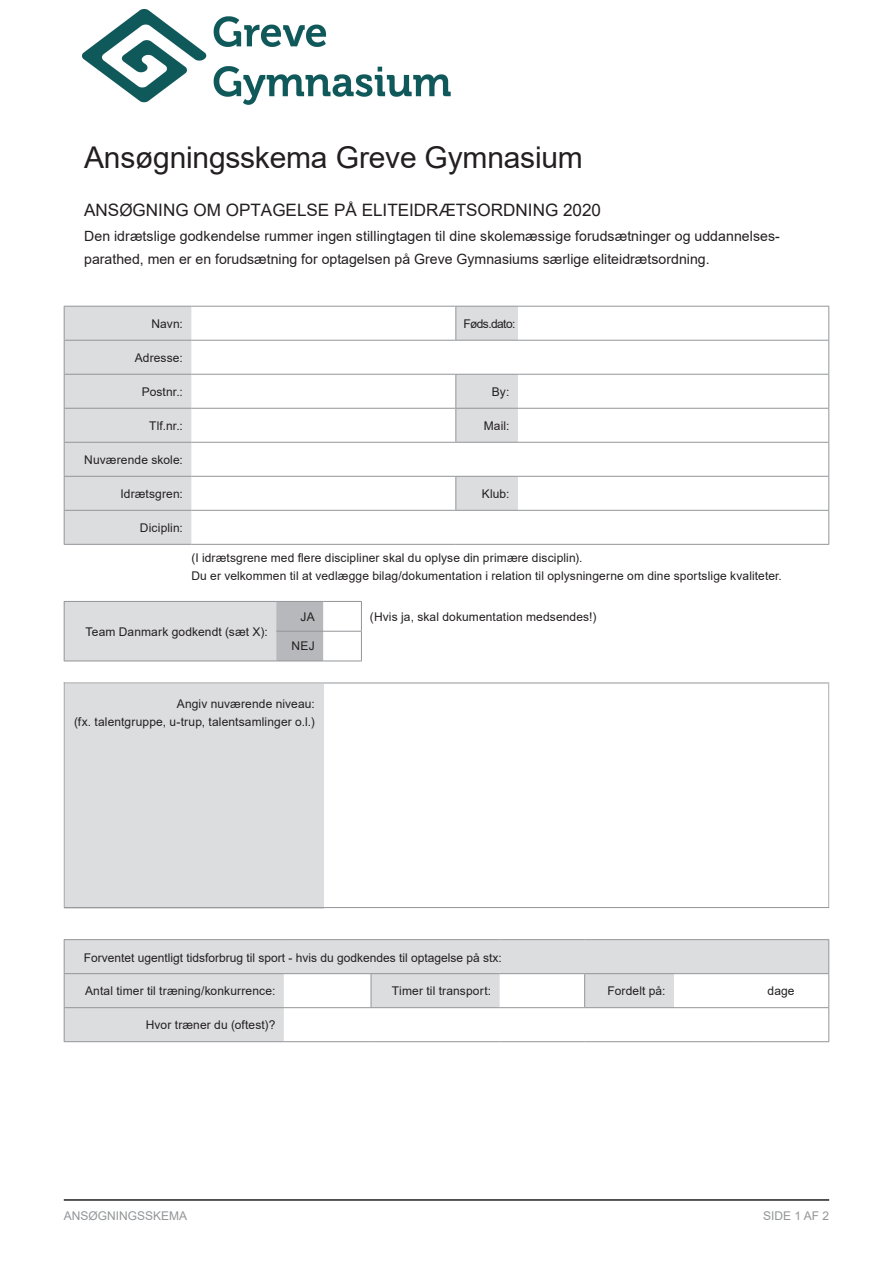
<style>
.page{position:relative;width:893px;height:1263px;background:#fff}
.page>*{position:absolute;margin:0;border:0;box-sizing:border-box;transform-origin:0 0}
.t1{font:30px "Arial";letter-spacing:-.01em;color:#231f20}
.t2{font:17.1px "Arial";color:#231f20}
.t3{font:14.1px/23.4px "Arial";letter-spacing:.005em;color:#231f20}
.t4{font:12px/18px "Arial";letter-spacing:.01em;color:#231f20}
.t5{font:12px "Arial";color:#939598}
.t6{font:12px "Arial";letter-spacing:-.05em;color:#231f20}
.s1{font-style:inherit}
</style>
<div class="page">
<svg style="left:65px;top:307px;width:453px;height:237px"></svg>
<hr style="left:64px;top:306px;width:127px;height:1px;background:#939598">
<hr style="left:64px;top:307px;width:1px;height:33px;background:#939598">
<hr style="left:191px;top:306px;width:265px;height:1px;background:#939598">
<hr style="left:456px;top:306px;width:62px;height:1px;background:#939598">
<hr style="left:455px;top:307px;width:1px;height:33px;background:#939598">
<hr style="left:518px;top:306px;width:311px;height:1px;background:#939598">
<hr style="left:828px;top:307px;width:1px;height:33px;background:#939598">
<hr style="left:64px;top:340px;width:127px;height:1px;background:#939598">
<hr style="left:64px;top:341px;width:1px;height:33px;background:#939598">
<hr style="left:191px;top:340px;width:265px;height:1px;background:#939598">
<hr style="left:456px;top:340px;width:62px;height:1px;background:#939598">
<hr style="left:518px;top:340px;width:311px;height:1px;background:#939598">
<hr style="left:828px;top:341px;width:1px;height:33px;background:#939598">
<hr style="left:64px;top:374px;width:127px;height:1px;background:#939598">
<hr style="left:64px;top:375px;width:1px;height:33px;background:#939598">
<hr style="left:191px;top:374px;width:265px;height:1px;background:#939598">
<hr style="left:456px;top:374px;width:62px;height:1px;background:#939598">
<hr style="left:455px;top:375px;width:1px;height:33px;background:#939598">
<hr style="left:518px;top:374px;width:311px;height:1px;background:#939598">
<hr style="left:828px;top:375px;width:1px;height:33px;background:#939598">
<hr style="left:64px;top:408px;width:127px;height:1px;background:#939598">
<hr style="left:64px;top:409px;width:1px;height:33px;background:#939598">
<hr style="left:191px;top:408px;width:265px;height:1px;background:#939598">
<hr style="left:456px;top:408px;width:62px;height:1px;background:#939598">
<hr style="left:455px;top:409px;width:1px;height:33px;background:#939598">
<hr style="left:518px;top:408px;width:311px;height:1px;background:#939598">
<hr style="left:828px;top:409px;width:1px;height:33px;background:#939598">
<hr style="left:64px;top:442px;width:127px;height:1px;background:#939598">
<hr style="left:64px;top:443px;width:1px;height:33px;background:#939598">
<hr style="left:191px;top:442px;width:265px;height:1px;background:#939598">
<hr style="left:456px;top:442px;width:62px;height:1px;background:#939598">
<hr style="left:518px;top:442px;width:311px;height:1px;background:#939598">
<hr style="left:828px;top:443px;width:1px;height:33px;background:#939598">
<hr style="left:64px;top:476px;width:127px;height:1px;background:#939598">
<hr style="left:64px;top:477px;width:1px;height:33px;background:#939598">
<hr style="left:191px;top:476px;width:265px;height:1px;background:#939598">
<hr style="left:456px;top:476px;width:62px;height:1px;background:#939598">
<hr style="left:455px;top:477px;width:1px;height:33px;background:#939598">
<hr style="left:518px;top:476px;width:311px;height:1px;background:#939598">
<hr style="left:828px;top:477px;width:1px;height:33px;background:#939598">
<hr style="left:64px;top:510px;width:127px;height:1px;background:#939598">
<hr style="left:64px;top:511px;width:1px;height:33px;background:#939598">
<hr style="left:191px;top:510px;width:265px;height:1px;background:#939598">
<hr style="left:456px;top:510px;width:62px;height:1px;background:#939598">
<hr style="left:518px;top:510px;width:311px;height:1px;background:#939598">
<hr style="left:828px;top:511px;width:1px;height:33px;background:#939598">
<hr style="left:64px;top:544px;width:127px;height:1px;background:#939598">
<hr style="left:191px;top:544px;width:265px;height:1px;background:#939598">
<hr style="left:456px;top:544px;width:62px;height:1px;background:#939598">
<hr style="left:518px;top:544px;width:311px;height:1px;background:#939598">
<div style="left:64px;top:684px;width:259px;height:224px;background:#dcdddf"></div>
<hr style="left:64px;top:683px;width:259px;height:1px;background:#939598">
<hr style="left:63px;top:682px;width:2px;height:225px;background:#939598">
<hr style="left:323px;top:683px;width:506px;height:1px;background:#939598">
<hr style="left:828px;top:683px;width:1px;height:224px;background:#939598">
<hr style="left:64px;top:907px;width:259px;height:1px;background:#939598">
<hr style="left:323px;top:907px;width:506px;height:1px;background:#939598">
<div style="left:64px;top:601px;width:212px;height:60px;background:#dcdddf"></div>
<div style="left:276px;top:602px;width:47px;height:59px;background:#b7b8bb"></div>
<hr style="left:64px;top:601px;width:212px;height:1px;background:#939598">
<svg style="left:64px;top:602px;width:1px;height:29px"></svg>
<hr style="left:276px;top:601px;width:47px;height:1px;background:#939598">
<hr style="left:323px;top:601px;width:39px;height:1px;background:#939598">
<hr style="left:64px;top:631px;width:1px;height:30px;background:#939598">
<hr style="left:276px;top:631px;width:47px;height:1px;background:#939598">
<hr style="left:323px;top:631px;width:39px;height:1px;background:#939598">
<svg style="left:361px;top:602px;width:1px;height:59px"></svg>
<hr style="left:64px;top:661px;width:212px;height:1px;background:#939598">
<hr style="left:276px;top:661px;width:47px;height:1px;background:#939598">
<hr style="left:323px;top:661px;width:39px;height:1px;background:#939598">
<svg style="left:65px;top:940px;width:763px;height:101px;fill:#dcdddf"></svg>
<hr style="left:64px;top:939px;width:220px;height:1px;background:#939598">
<hr style="left:64px;top:940px;width:1px;height:33px;background:#939598">
<hr style="left:284px;top:939px;width:87px;height:1px;background:#939598">
<hr style="left:371px;top:939px;width:129px;height:1px;background:#939598">
<hr style="left:500px;top:939px;width:85px;height:1px;background:#939598">
<hr style="left:585px;top:939px;width:89px;height:1px;background:#939598">
<hr style="left:674px;top:939px;width:85px;height:1px;background:#939598">
<hr style="left:759px;top:939px;width:70px;height:1px;background:#939598">
<hr style="left:828px;top:940px;width:1px;height:33px;background:#939598">
<hr style="left:64px;top:973px;width:220px;height:1px;background:#939598">
<hr style="left:64px;top:974px;width:1px;height:33px;background:#939598">
<hr style="left:284px;top:973px;width:87px;height:1px;background:#939598">
<hr style="left:371px;top:973px;width:129px;height:1px;background:#939598">
<hr style="left:371px;top:974px;width:1px;height:33px;background:#939598">
<hr style="left:500px;top:973px;width:85px;height:1px;background:#939598">
<hr style="left:585px;top:973px;width:89px;height:1px;background:#939598">
<hr style="left:584px;top:974px;width:1px;height:33px;background:#939598">
<hr style="left:674px;top:973px;width:85px;height:1px;background:#939598">
<hr style="left:759px;top:973px;width:70px;height:1px;background:#939598">
<hr style="left:828px;top:974px;width:1px;height:33px;background:#939598">
<hr style="left:64px;top:1007px;width:220px;height:1px;background:#939598">
<hr style="left:64px;top:1008px;width:1px;height:33px;background:#939598">
<hr style="left:284px;top:1007px;width:87px;height:1px;background:#939598">
<hr style="left:371px;top:1007px;width:129px;height:1px;background:#939598">
<hr style="left:500px;top:1007px;width:85px;height:1px;background:#939598">
<hr style="left:585px;top:1007px;width:89px;height:1px;background:#939598">
<hr style="left:674px;top:1007px;width:85px;height:1px;background:#939598">
<hr style="left:759px;top:1007px;width:70px;height:1px;background:#939598">
<hr style="left:828px;top:1008px;width:1px;height:33px;background:#939598">
<hr style="left:64px;top:1041px;width:220px;height:1px;background:#939598">
<hr style="left:284px;top:1041px;width:87px;height:1px;background:#939598">
<hr style="left:371px;top:1041px;width:129px;height:1px;background:#939598">
<hr style="left:500px;top:1041px;width:85px;height:1px;background:#939598">
<hr style="left:585px;top:1041px;width:89px;height:1px;background:#939598">
<hr style="left:674px;top:1041px;width:85px;height:1px;background:#939598">
<hr style="left:759px;top:1041px;width:70px;height:1px;background:#939598">
<hr style="left:64px;top:1199px;width:765px;height:2px;background:#231f20">
<img style="left:83px;top:10px;width:368px;height:95px">
<h1 class="t1" style="left:84px;top:137px;width:500px">Ansøgningsskema Greve Gymnasium</h1>
<h2 class="t2" style="left:84px;top:198px;width:518px">ANSØGNING OM OPTAGELSE PÅ ELITEIDRÆTSORDNING 20<span class="s1">20</span></h2>
<p class="t3" style="left:84px;top:224px;width:697px">Den idrætslige godkendelse rummer ingen stillingtagen til dine skolemæssige forudsætninger og uddannelses&shy;parathed, men er en forudsætning for optagelsen på Greve Gymnasiums særlige eliteidrætsordning.</p>
<p class="t4" style="left:151px;top:314px;width:33px">Navn:</p>
<p class="t6" style="left:463px;top:315px;width:54px">Føds.dato<span class="s1">:</span></p>
<p class="t4" style="left:135px;top:348px;width:50px">Adresse:</p>
<p class="t4" style="left:142px;top:382px;width:43px">Postnr.:</p>
<p class="t4" style="left:492px;top:382px;width:19px">By:</p>
<p class="t4" style="left:149px;top:416px;width:35px">Tlf.nr.:</p>
<p class="t4" style="left:484px;top:416px;width:27px">Mail:</p>
<p class="t4" style="left:84px;top:450px;width:100px">Nuværende skole:</p>
<p class="t4" style="left:120px;top:484px;width:64px">Idrætsgren:</p>
<p class="t4" style="left:482px;top:484px;width:29px">Klub:</p>
<p class="t4" style="left:140px;top:518px;width:44px">Diciplin:</p>
<p class="t4" style="left:191px;top:548px;width:592px">(I idrætsgrene me<span class="s1">d fl</span>ere discipliner skal du oplyse din primære disciplin).<br>Du er velkommen til at vedlægge bilag/dokumentation i relation til oplysningerne om dine sportslige kvaliteter.</p>
<p class="t4" style="left:85px;top:622px;width:184px">Team Danmark godkendt (sæt X):</p>
<p class="t4" style="left:301px;top:607px;width:16px">JA</p>
<p class="t4" style="left:370px;top:607px;width:228px">(Hvis ja, skal dokumentation medsendes!)</p>
<p class="t4" style="left:292px;top:637px;width:25px">NEJ</p>
<p class="t4" style="left:74px;top:695px;width:242px;text-align:right">Angiv nuværende niveau:<br>(fx. talentgruppe, u-trup, talentsamlinger o.l.)</p>
<p class="t4" style="left:84px;top:948px;width:420px">Forventet ugentligt tidsforbrug til sport - hvis du godkendes til optagelse på stx:</p>
<p class="t4" style="left:85px;top:982px;width:192px">Antal timer til træning/konkurrence:</p>
<p class="t4" style="left:392px;top:982px;width:101px">Timer til transport:</p>
<p class="t4" style="left:607px;top:982px;width:60px">Fordelt på:</p>
<p class="t4" style="left:767px;top:982px;width:29px">dage</p>
<p class="t4" style="left:146px;top:1016px;width:131px">Hvor træner du (oftest)?</p>
<p class="t5" style="left:64px;top:1207px;width:125px">ANSØGNINGSSKEMA</p>
<p class="t5" style="left:763px;top:1207px;width:68px">SIDE 1 AF 2</p>
</div>
